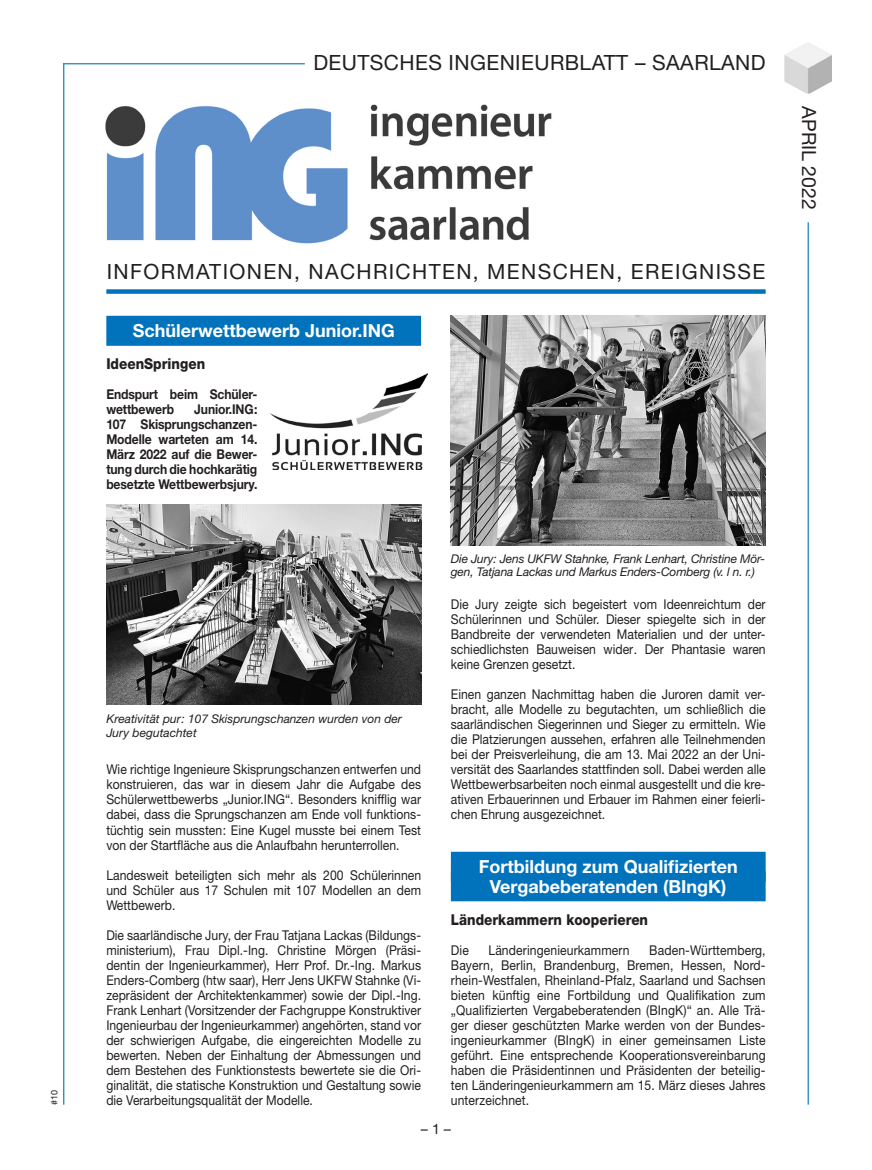
<style>
.page{position:relative;width:872px;height:1170px;background:#fff}
.page>*{position:absolute;margin:0;border:0;box-sizing:border-box;transform-origin:0 0}
.t1{font:21px "Helvetica Neue LT Std";letter-spacing:.065em;color:#231f20}
.t2{font:21px "Helvetica Neue LT Std";letter-spacing:.02em;color:#231f20}
.t3{font:19.5px "Helvetica Neue LT Std";color:#231f20}
.t4{font:700 18px/19.5px "Helvetica Neue LT Std";color:#fff;text-align:center}
.t5{font:800 15px "Helvetica Neue LT Std";color:#231f20;scale:.9 1}
.t6{font:14.25px "Helvetica Neue LT Std";color:#231f20}
.t7{font:13.5px/15px "Helvetica Neue LT Std";color:#231f20;text-align:justify;scale:.9 1}
.t8{font:700 13.5px/15px "Helvetica Neue LT Std";letter-spacing:-.01em;color:#231f20;scale:.9 1}
.t9{font:italic 12px/13.5px "Helvetica Neue LT Std";letter-spacing:-.015em;color:#231f20}
.t10{font:9px "Helvetica Neue LT Std";color:#231f20}
</style>
<div class="page">
<hr style="left:807px;top:222px;width:1px;height:882px;background:#0073bc">
<hr style="left:63px;top:63px;width:1px;height:1041px;background:#0073bc">
<hr style="left:63px;top:63px;width:242px;height:1px;background:#0073bc">
<img style="left:784px;top:43px;width:48px;height:51px">
<img style="left:369px;top:104px;width:183px;height:137px">
<img style="left:105px;top:105px;width:243px;height:139px">
<div style="left:106px;top:289px;width:659px;height:5px;background:#0073bc"></div>
<div style="left:106px;top:316px;width:315px;height:30px;background:#0073bc"></div>
<div style="left:451px;top:851px;width:314px;height:30px;background:#0073bc"></div>
<div style="left:451px;top:871px;width:314px;height:30px;background:#0073bc"></div>
<img style="left:270px;top:373px;width:157px;height:96px">
<img style="left:107px;top:504px;width:314px;height:200px">
<img style="left:451px;top:316px;width:314px;height:229px">
<p class="t10" style="left:49px;top:1104px;width:17px;rotate:-90deg">#10</p>
<h1 class="t2" style="left:313px;top:50px;width:454px">DEUTSCHES INGENIEURBLATT – SAARLAND</h1>
<h1 class="t1" style="left:107px;top:259px;width:660px">INFORMATIONEN, NACHRICHTEN, MENSCHEN, EREIGNISSE</h1>
<h3 class="t4" style="left:133px;top:320px;width:263px">Schülerwettbewerb Junior.ING</h3>
<p class="t5" style="left:106px;top:355px;width:111px">IdeenSpringen</p>
<p class="t8" style="left:106px;top:386px;width:169px">Endspurt beim Schüler&shy;wettbewerb</p>
<p class="t8" style="left:106px;top:401px;width:169px;text-align:justify;text-indent:88px">Junior.ING:<br>107 Skisprungschanzen-Modelle warteten am 14.<br>März 2022 auf die Bewer&shy;tung durch die hochkarätig besetzte Wettbewerbsjury.</p>
<p class="t9" style="left:106px;top:712px;width:297px">Kreativität pur: 107 Skisprungschanzen wurden von der<br>Jury begutachtet</p>
<p class="t7" style="left:106px;top:762px;width:351px">Wie richtige Ingenieure Skisprungschanzen entwerfen und konstruieren, das war in diesem Jahr die Aufgabe des Schülerwettbewerbs „Junior.ING“. Besonders knifflig war dabei, dass die Sprungschanzen am Ende voll funktions&shy;tüchtig sein mussten: Eine Kugel musste bei einem Test von der Startfläche aus die Anlaufbahn herunterrollen.</p>
<p class="t7" style="left:106px;top:867px;width:351px">Landesweit beteiligten sich mehr als 200 Schülerinnen und Schüler aus 17 Schulen mit 107 Modellen an dem Wettbewerb.</p>
<p class="t7" style="left:106px;top:927px;width:351px">Die saarländische Jury, der Frau Tatjana Lackas (Bildungs&shy;ministerium), Frau Dipl.-Ing. Christine Mörgen (Präsi&shy;dentin der Ingenieurkammer), Herr Prof. Dr.-Ing. Markus Enders-Comberg (htw saar), Herr Jens UKFW Stahnke (Vi&shy;zepräsident der Architektenkammer) sowie der Dipl.-Ing.<br>Frank Lenhart (Vorsitzender der Fachgruppe Konstruktiver Ingenieurbau der Ingenieurkammer) angehörten, stand vor der schwierigen Aufgabe, die eingereichten Modelle zu bewerten. Neben der Einhaltung der Abmessungen und dem Bestehen des Funktionstests bewertete sie die Ori&shy;ginalität, die statische Konstruktion und Gestaltung sowie die Verarbeitungsqualität der Modelle.</p>
<p class="t9" style="left:451px;top:551px;width:316px">Die Jury: Jens UKFW Stahnke, Frank Lenhart, Christine Mör&shy;gen, Tatjana Lackas und Markus Enders-Comberg (v. l n. r.)</p>
<p class="t7" style="left:451px;top:597px;width:351px">Die Jury zeigte sich begeistert vom Ideenreichtum der Schülerinnen und Schüler. Dieser spiegelte sich in der Bandbreite der verwendeten Materialien und der unter&shy;schiedlichsten Bauweisen wider. Der Phantasie waren keine Grenzen gesetzt.</p>
<p class="t7" style="left:451px;top:687px;width:351px">Einen ganzen Nachmittag haben die Juroren damit ver&shy;bracht, alle Modelle zu begutachten, um schließlich die saarländischen Siegerinnen und Sieger zu ermitteln. Wie die Platzierungen aussehen, erfahren alle Teilnehmenden bei der Preisverleihung, die am 13. Mai 2022 an der Uni&shy;versität des Saarlandes stattfinden soll. Dabei werden alle Wettbewerbsarbeiten noch einmal ausgestellt und die kre&shy;ativen Erbauerinnen und Erbauer im Rahmen einer feierli&shy;chen Ehrung ausgezeichnet.</p>
<h3 class="t4" style="left:479px;top:856px;width:260px">Fortbildung zum Qualifizierten<br>Vergabeberatenden (BIngK)</h3>
<p class="t5" style="left:451px;top:910px;width:221px">Länderkammern kooperieren</p>
<p class="t7" style="left:451px;top:942px;width:22px">Die</p>
<p class="t7" style="left:488px;top:942px;width:158px">Länderingenieurkammern</p>
<p class="t7" style="left:451px;top:942px;width:351px;text-indent:198px">Baden-Württemberg, Bayern, Berlin, Brandenburg, Bremen, Hessen, Nord&shy;rhein-Westfalen, Rheinland-Pfalz, Saarland und Sachsen bieten künftig eine Fortbildung und Qualifikation zum „Qualifizierten Vergabeberatenden (BIngK)“ an. Alle Trä&shy;ger dieser geschützten Marke werden von der Bundes&shy;ingenieurkammer (BIngK) in einer gemeinsamen Liste geführt. Eine entsprechende Kooperationsvereinbarung haben die Präsidentinnen und Präsidenten der beteilig&shy;ten Länderingenieurkammern am 15. März dieses Jahres unterzeichnet.</p>
<p class="t6" style="left:421px;top:1120px;width:32px">– 1 –</p>
<h2 class="t3" style="left:821px;top:106px;width:104px;rotate:90deg">APRIL 2022</h2>
</div>
